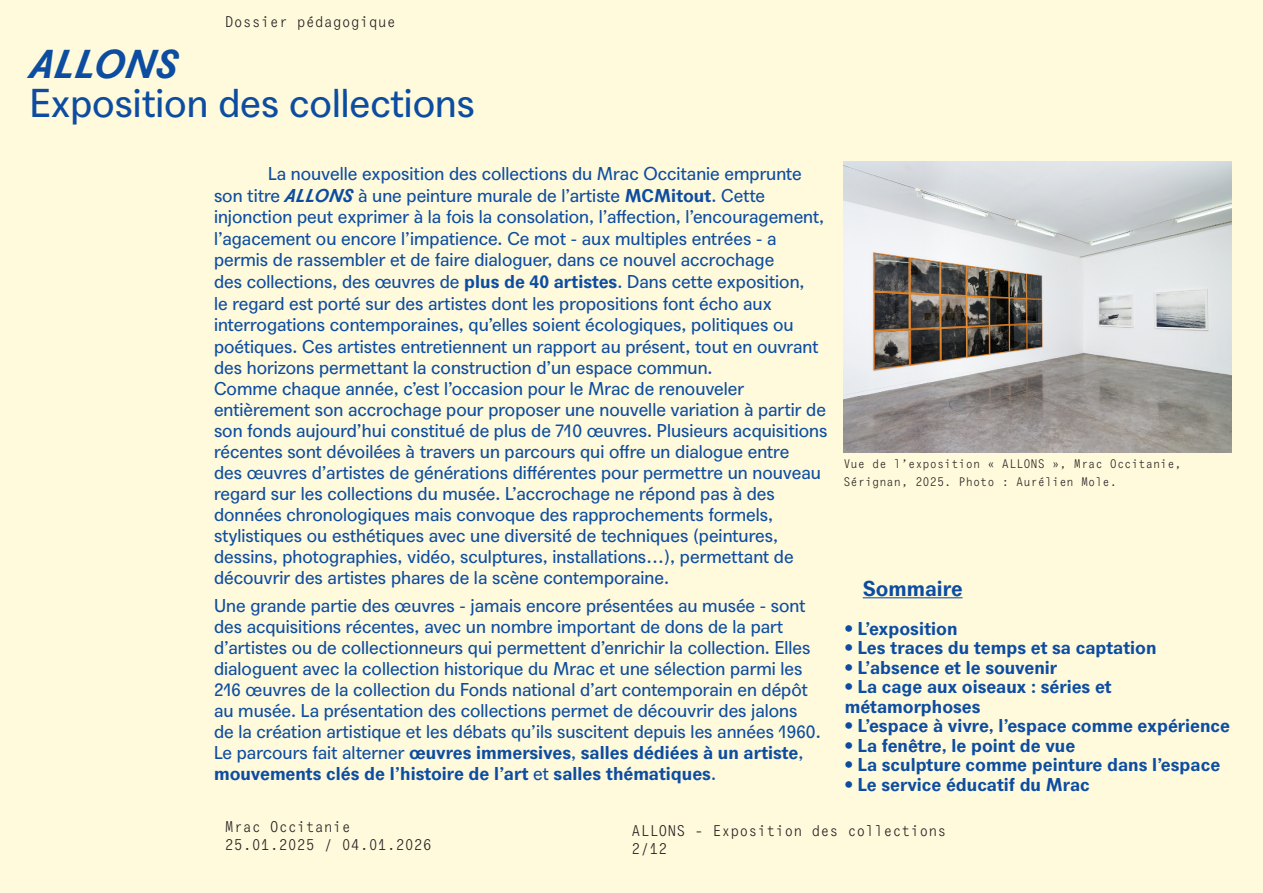
<style>
.page{position:relative;width:1263px;height:893px;background:#fffadc}
.page>*{position:absolute;margin:0;border:0;box-sizing:border-box;transform-origin:0 0}
.Titre{font:39px/39px "Agipo";color:#0d4da1}
.B-Suite{font:700 21px "Agipo";color:#0d4da1}
.Introduction__Texte_1er_paragraphe{font:18px/21.3px "Agipo";color:#0d4da1}
.B-Suite-2{font:700 18px/19.5px "Agipo";color:#0d4da1}
.t1{font:15px/18px "Agipo Mono";color:#231f20}
.Paratexte__Légendes{font:12px/18px "Agipo Mono";color:#231f20}
.s1{font-weight:700;font-style:italic}
.s2{font-weight:700}
</style>
<div class="page">
<hr style="left:863px;top:597px;width:99px;height:1px;background:#0d4da1">
<img style="left:844px;top:162px;width:388px;height:291px">
<p class="t1" style="left:225px;top:11px;width:172px">Dossier pédagogique</p>
<p class="Titre" style="left:30px;top:41px;width:446px"><span class="s1">ALLONS<br></span>Exposition des collections</p>
<p class="Introduction__Texte_1er_paragraphe" style="left:214px;top:161px;width:615px;text-indent:54px">La nouvelle exposition des collections du Mrac Occitanie emprunte son titre <span class="s1">ALLONS</span> à une peinture murale de l’artiste <span class="s2">MCMitout</span>. Cette injonction peut exprimer à la fois la consolation, l’affection, l’encouragement, l’agacement ou encore l’impatience. Ce mot - aux multiples entrées - a permis de rassembler et de faire dialoguer, dans ce nouvel accrochage<br>des collections, des œuvres de <span class="s2">plus de 40 artistes</span>. Dans cette exposition,<br>le regard est porté sur des artistes dont les propositions font écho aux interrogations contemporaines, qu’elles soient écologiques, politiques ou poétiques. Ces artistes entretiennent un rapport au présent, tout en ouvrant des horizons permettant la construction d’un espace commun.<br>Comme chaque année, c’est l’occasion pour le Mrac de renouveler entièrement son accrochage pour proposer une nouvelle variation à partir de son fonds aujourd’hui constitué de plus de 710 œuvres. Plusieurs acquisitions récentes sont dévoilées à travers un parcours qui offre un dialogue entre<br>des œuvres d’artistes de générations différentes pour permettre un nouveau regard sur les collections du musée. L’accrochage ne répond pas à des données chronologiques mais convoque des rapprochements formels, stylistiques ou esthétiques avec une diversité de techniques (peintures, dessins, photographies, vidéo, sculptures, installations…), permettant de découvrir des artistes phares de la scène contemporaine.</p>
<p class="Introduction__Texte_1er_paragraphe" style="left:214px;top:594px;width:608px">Une grande partie des œuvres - jamais encore présentées au musée - sont des acquisitions récentes, avec un nombre important de dons de la part d’artistes ou de collectionneurs qui permettent d’enrichir la collection. Elles dialoguent avec la collection historique du Mrac et une sélection parmi les 216 œuvres de la collection du Fonds national d’art contemporain en dépôt au musée. La présentation des collections permet de découvrir des jalons de la création artistique et les débats qu’ils suscitent depuis les années 1960.<br>Le parcours fait alterner <span class="s2">œuvres immersives</span>, <span class="s2">salles dédiées à un artiste</span>, <span class="s2">mouvements clés de l’histoire de l’art</span> et <span class="s2">salles thématiques</span>.</p>
<p class="Paratexte__Légendes" style="left:843px;top:454px;width:340px">Vue de l’exposition « ALLONS », Mrac Occitanie,<br>Sérignan, 2025. Photo : Aurélien Mole.</p>
<p class="B-Suite" style="left:863px;top:572px;width:101px">Sommaire</p>
<p class="B-Suite-2" style="left:845px;top:617px;width:114px">• L’exposition</p>
<p class="B-Suite-2" style="left:845px;top:636px;width:313px">• Les traces du temps et sa captation</p>
<p class="B-Suite-2" style="left:845px;top:656px;width:214px">• L’absence et le souvenir</p>
<p class="B-Suite-2" style="left:845px;top:675px;width:268px">• La cage aux oiseaux : séries et métamorphoses</p>
<p class="B-Suite-2" style="left:845px;top:714px;width:387px">• L’espace à vivre, l’espace comme expérience</p>
<p class="B-Suite-2" style="left:845px;top:734px;width:232px">• La fenêtre, le point de vue</p>
<p class="B-Suite-2" style="left:845px;top:753px;width:377px">• La sculpture comme peinture dans l’espace</p>
<p class="B-Suite-2" style="left:845px;top:773px;width:247px">• Le service éducatif du Mrac</p>
<p class="t1" style="left:225px;top:817px;width:209px">Mrac Occitanie<br>25.01.2025 / 04.01.2026</p>
<p class="t1" style="left:631px;top:820px;width:317px">ALLONS - Exposition des collections<br>2/12</p>
</div>
